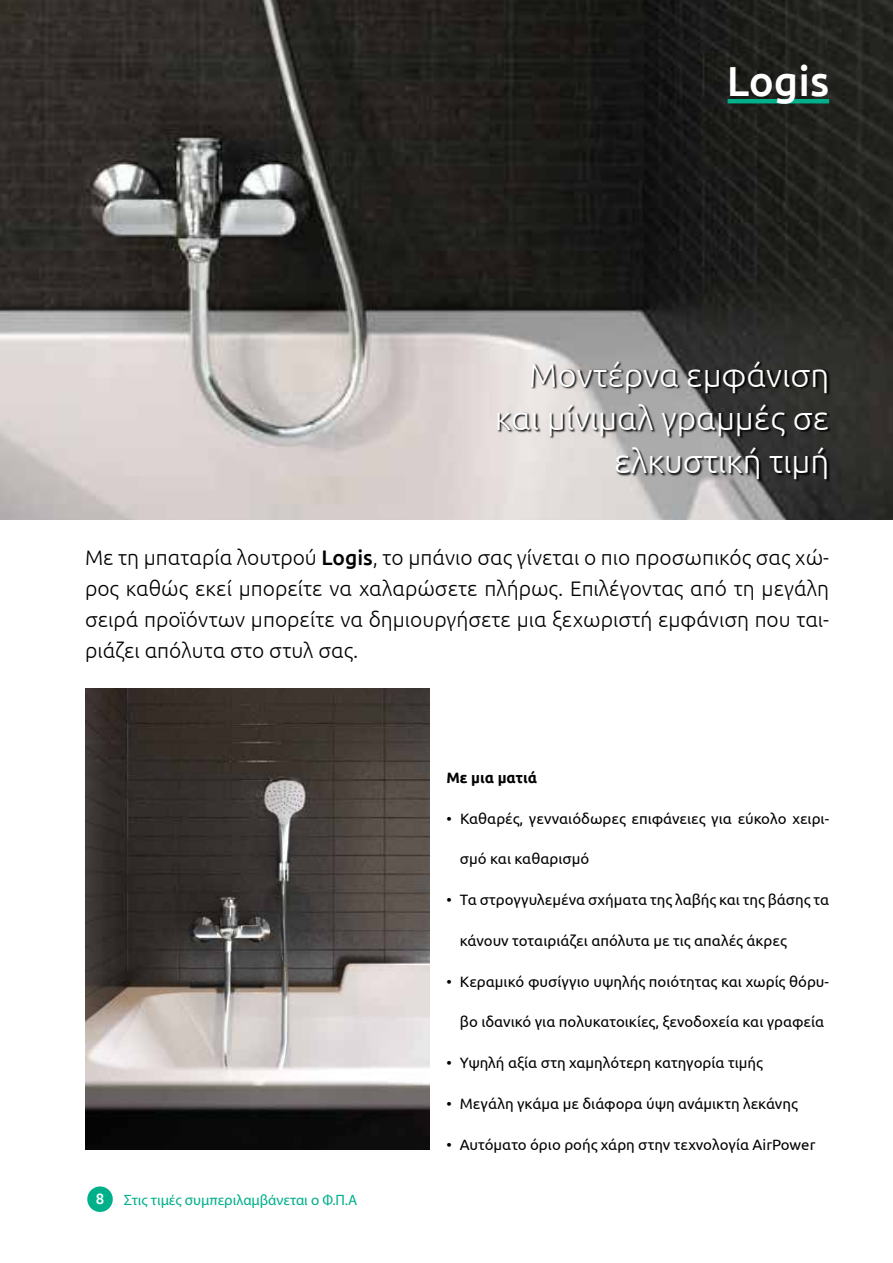
<style>
.page{position:relative;width:893px;height:1263px;background:#fff}
.page>*{position:absolute;margin:0;border:0;box-sizing:border-box;transform-origin:0 0}
.t1{font:500 42px "Ubuntu";color:#fff}
.t2{font:300 33px/43.2px "Ubuntu";color:#fff;text-align:right}
.t3{font:300 21px/31.2px "Ubuntu";color:#000;text-align:justify}
.t4{font:15px "Ubuntu";color:#000}
.t5{font:15px "Myriad Pro";color:#00b08b}
.t6{font:700 15px "Ubuntu";color:#000}
.t7{font:500 15px "Ubuntu";color:#fff}
.s1{font-weight:500}
</style>
<div class="page">
<div style="left:87px;top:1186px;width:26px;height:26px;background:#00b08b;border-radius:50%"></div>
<img style="left:0;top:0;width:893px;height:519px">
<svg style="left:497px;top:361px;width:334px;height:122px;background:#848281"></svg>
<hr style="left:728px;top:99px;width:101px;height:4px;background:#00b08b">
<img style="left:85px;top:688px;width:344px;height:462px">
<h1 class="t1" style="left:727px;top:55px;width:104px">Logis</h1>
<h2 class="t2" style="left:495px;top:353px;width:336px">Μοντέρνα εμφάνιση και μίνιμαλ γραμμές σε ελκυστική τιμή</h2>
<p class="t3" style="left:85px;top:541px;width:746px">Με τη μπαταρία λουτρού <span class="s1">Logis</span>, το μπάνιο σας γίνεται ο πιο προσωπικός σας χώ&shy;ρος καθώς εκεί μπορείτε να χαλαρώσετε πλήρως. Επιλέγοντας από τη μεγάλη σειρά προϊόντων μπορείτε να δημιουργήσετε μια ξεχωριστή εμφάνιση που ται&shy;ριάζει απόλυτα στο στυλ σας.</p>
<p class="t7" style="left:96px;top:1189px;width:10px">8</p>
<p class="t5" style="left:124px;top:1190px;width:235px">Στις τιμές συμπεριλαμβάνεται ο Φ.Π.Α</p>
<p class="t6" style="left:446px;top:768px;width:92px">Με μια ματιά</p>
<p class="t4" style="left:446px;top:809px;width:384px">• Καθαρές, γενναιόδωρες επιφάνειες για εύκολο χειρι-</p>
<p class="t4" style="left:460px;top:850px;width:131px">σμό και καθαρισμό</p>
<p class="t4" style="left:446px;top:891px;width:384px">• Τα στρογγυλεμένα σχήματα της λαβής και της βάσης τα</p>
<p class="t4" style="left:460px;top:931px;width:328px">κάνουν τοταιριάζει απόλυτα με τις απαλές άκρες</p>
<p class="t4" style="left:446px;top:972px;width:384px">• Κεραμικό φυσίγγιο υψηλής ποιότητας και χωρίς θόρυ-</p>
<p class="t4" style="left:460px;top:1013px;width:366px">βο ιδανικό για πολυκατοικίες, ξενοδοχεία και γραφεία</p>
<p class="t4" style="left:446px;top:1054px;width:318px">• Υψηλή αξία στη χαμηλότερη κατηγορία τιμής</p>
<p class="t4" style="left:446px;top:1094px;width:353px">• Μεγάλη γκάμα με διάφορα ύψη ανάμικτη λεκάνης</p>
<p class="t4" style="left:446px;top:1135px;width:371px">• Αυτόματο όριο ροής χάρη στην τεχνολογία AirPower</p>
</div>
